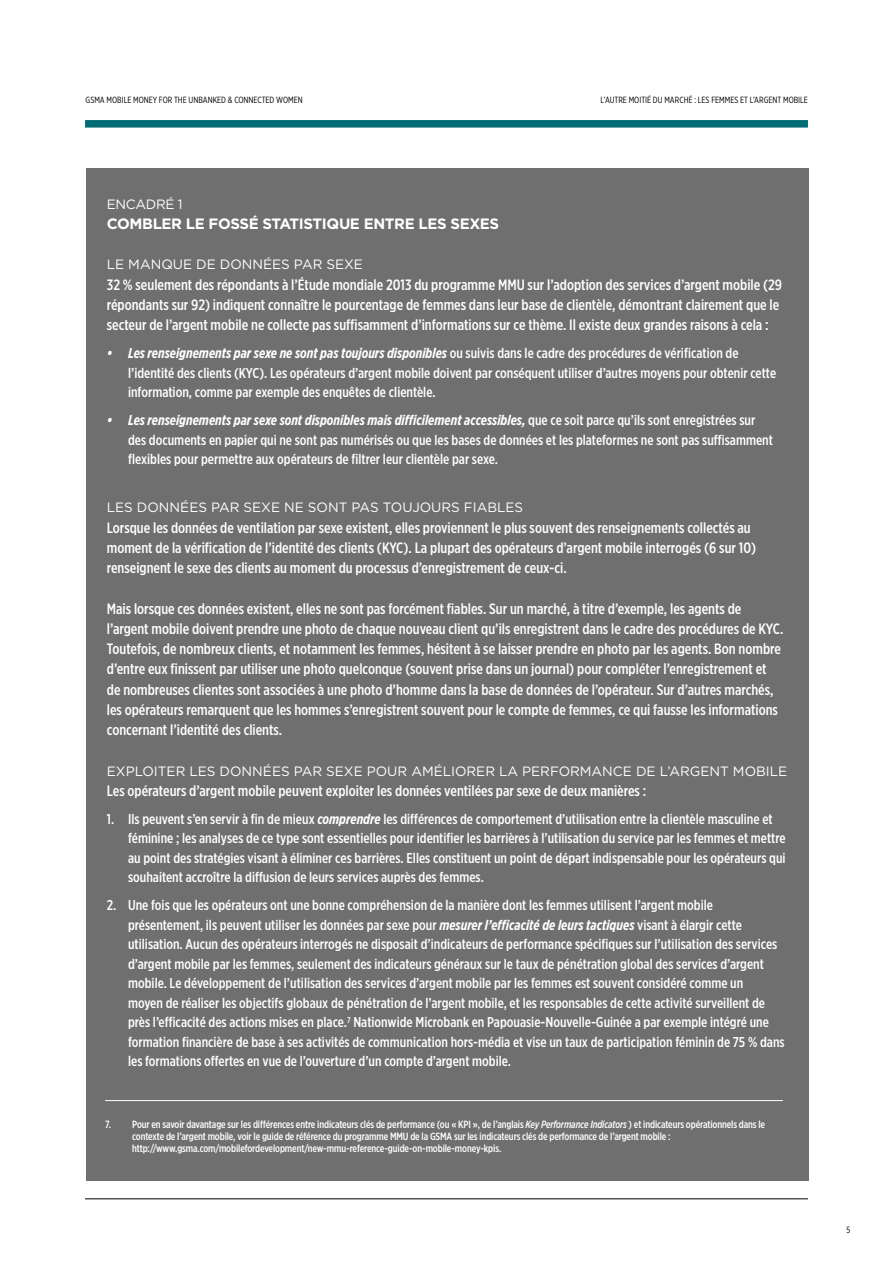
<style>
.page{position:relative;width:893px;height:1263px;background:#fff}
.page>*{position:absolute;margin:0;border:0;box-sizing:border-box;transform-origin:0 0}
.t1{font:500 15px/20.2px "Gotham X Narrow";color:#fff}
.t2{font:700 15px "Gotham";letter-spacing:-.025em;color:#fff}
.t3{font:500 14.25px/19.5px "Gotham X Narrow";color:#fff}
.t4{font:13.5px "Gotham";color:#fff}
.t5{font:13.5px "Gotham";letter-spacing:-.025em;color:#fff}
.t6{font:500 10.5px/12px "Gotham X Narrow";letter-spacing:-.01em;color:#fff}
.t7{font:9px "Gotham X Narrow";color:#000}
.s1{font-weight:700;font-style:italic}
.s2{font-style:italic}
</style>
<div class="page">
<div style="left:85px;top:120px;width:723px;height:8px;background:#006d76"></div>
<hr style="left:85px;top:1198px;width:723px;height:1px;background:#000">
<div style="left:86px;top:168px;width:722px;height:1013px;background:#706f6f"></div>
<hr style="left:105px;top:1100px;width:678px;height:1px;background:#fff">
<p class="t7" style="left:86px;top:95px;width:219px">GSMA MOBILE MONEY FOR THE UNBANKED &amp; CONNECTED WOMEN</p>
<p class="t7" style="left:601px;top:95px;width:209px">L’AUTRE MOITIÉ DU MARCHÉ : LES FEMMES ET L’ARGENT MOBILE</p>
<p class="t5" style="left:107px;top:195px;width:77px">ENCADRÉ 1</p>
<p class="t2" style="left:107px;top:214px;width:394px">COMBLER LE FOSSÉ STATISTIQUE ENTRE LES SEXES</p>
<p class="t4" style="left:107px;top:256px;width:258px">LE MANQUE DE DONNÉES PAR SEXE</p>
<p class="t1" style="left:107px;top:274px;width:677px">32 % seulement des répondants à l’Étude mondiale 2013 du programme MMU sur l’adoption des services d’argent mobile (29 répondants sur 92) indiquent connaître le pourcentage de femmes dans leur base de clientèle, démontrant clairement que le secteur de l’argent mobile ne collecte pas suffisamment d’informations sur ce thème. Il existe deux grandes raisons à cela :</p>
<p class="t3" style="left:128px;top:343px;width:650px;text-indent:-21px"><span class="s1">• Les renseignements par sexe ne sont pas toujours disponibles</span> ou suivis dans le cadre des procédures de vérification de l’identité des clients (KYC). Les opérateurs d’argent mobile doivent par conséquent utiliser d’autres moyens pour obtenir cette information, comme par exemple des enquêtes de clientèle.</p>
<p class="t3" style="left:128px;top:410px;width:646px;text-indent:-21px"><span class="s1">• Les renseignements par sexe sont disponibles mais difficilement accessibles,</span> que ce soit parce qu’ils sont enregistrées sur des documents en papier qui ne sont pas numérisés ou que les bases de données et les plateformes ne sont pas suffisamment flexibles pour permettre aux opérateurs de filtrer leur clientèle par sexe.</p>
<p class="t4" style="left:107px;top:499px;width:418px">LES DONNÉES PAR SEXE NE SONT PAS TOUJOURS FIABLES</p>
<p class="t1" style="left:107px;top:517px;width:651px">Lorsque les données de ventilation par sexe existent, elles proviennent le plus souvent des renseignements collectés au moment de la vérification de l’identité des clients (KYC). La plupart des opérateurs d’argent mobile interrogés (6 sur 10) renseignent le sexe des clients au moment du processus d’enregistrement de ceux-ci.</p>
<p class="t1" style="left:107px;top:598px;width:678px">Mais lorsque ces données existent, elles ne sont pas forcément fiables. Sur un marché, à titre d’exemple, les agents de l’argent mobile doivent prendre une photo de chaque nouveau client qu’ils enregistrent dans le cadre des procédures de KYC.<br>Toutefois, de nombreux clients, et notamment les femmes, hésitent à se laisser prendre en photo par les agents. Bon nombre d’entre eux finissent par utiliser une photo quelconque (souvent prise dans un journal) pour compléter l’enregistrement et de nombreuses clientes sont associées à une photo d’homme dans la base de données de l’opérateur. Sur d’autres marchés, les opérateurs remarquent que les hommes s’enregistrent souvent pour le compte de femmes, ce qui fausse les informations concernant l’identité des clients.</p>
<p class="t4" style="left:107px;top:762px;width:682px">EXPLOITER LES DONNÉES PAR SEXE POUR AMÉLIORER LA PERFORMANCE DE L’ARGENT MOBILE</p>
<p class="t1" style="left:107px;top:780px;width:541px">Les opérateurs d’argent mobile peuvent exploiter les données ventilées par sexe de deux manières :</p>
<p class="t3" style="left:128px;top:809px;width:659px;text-indent:-21px">1. Ils peuvent s’en servir à fin de mieux <span class="s1">comprendre</span> les différences de comportement d’utilisation entre la clientèle masculine et féminine ; les analyses de ce type sont essentielles pour identifier les barrières à l’utilisation du service par les femmes et mettre au point des stratégies visant à éliminer ces barrières. Elles constituent un point de départ indispensable pour les opérateurs qui souhaitent accroître la diffusion de leurs services auprès des femmes.</p>
<p class="t3" style="left:128px;top:895px;width:658px;text-indent:-21px">2. Une fois que les opérateurs ont une bonne compréhension de la manière dont les femmes utilisent l’argent mobile présentement, ils peuvent utiliser les données par sexe pour <span class="s1">mesurer l’efficacité de leurs tactiques</span> visant à élargir cette utilisation. Aucun des opérateurs interrogés ne disposait d’indicateurs de performance spécifiques sur l’utilisation des services d’argent mobile par les femmes, seulement des indicateurs généraux sur le taux de pénétration global des services d’argent mobile. Le développement de l’utilisation des services d’argent mobile par les femmes est souvent considéré comme un<br>moyen de réaliser les objectifs globaux de pénétration de l’argent mobile, et les responsables de cette activité surveillent de près l’efficacité des actions mises en place.<sup>7</sup> Nationwide Microbank en Papouasie-Nouvelle-Guinée a par exemple intégré une formation financière de base à ses activités de communication hors-média et vise un taux de participation féminin de 75 % dans les formations offertes en vue de l’ouverture d’un compte d’argent mobile.</p>
<p class="t6" style="left:132px;top:1118px;width:634px;text-indent:-27px">7. Pour en savoir davantage sur les différences entre indicateurs clés de performance (ou « KPI », de l’anglais <span class="s2">Key Performance Indicators</span> ) et indicateurs opérationnels dans le contexte de l’argent mobile, voir le guide de référence du programme MMU de la GSMA sur les indicateurs clés de performance de l’argent mobile : http://www.gsma.com/mobilefordevelopment/new-mmu-reference-guide-on-mobile-money-kpis.</p>
<p class="t7" style="left:846px;top:1224px;width:5px">5</p>
</div>
